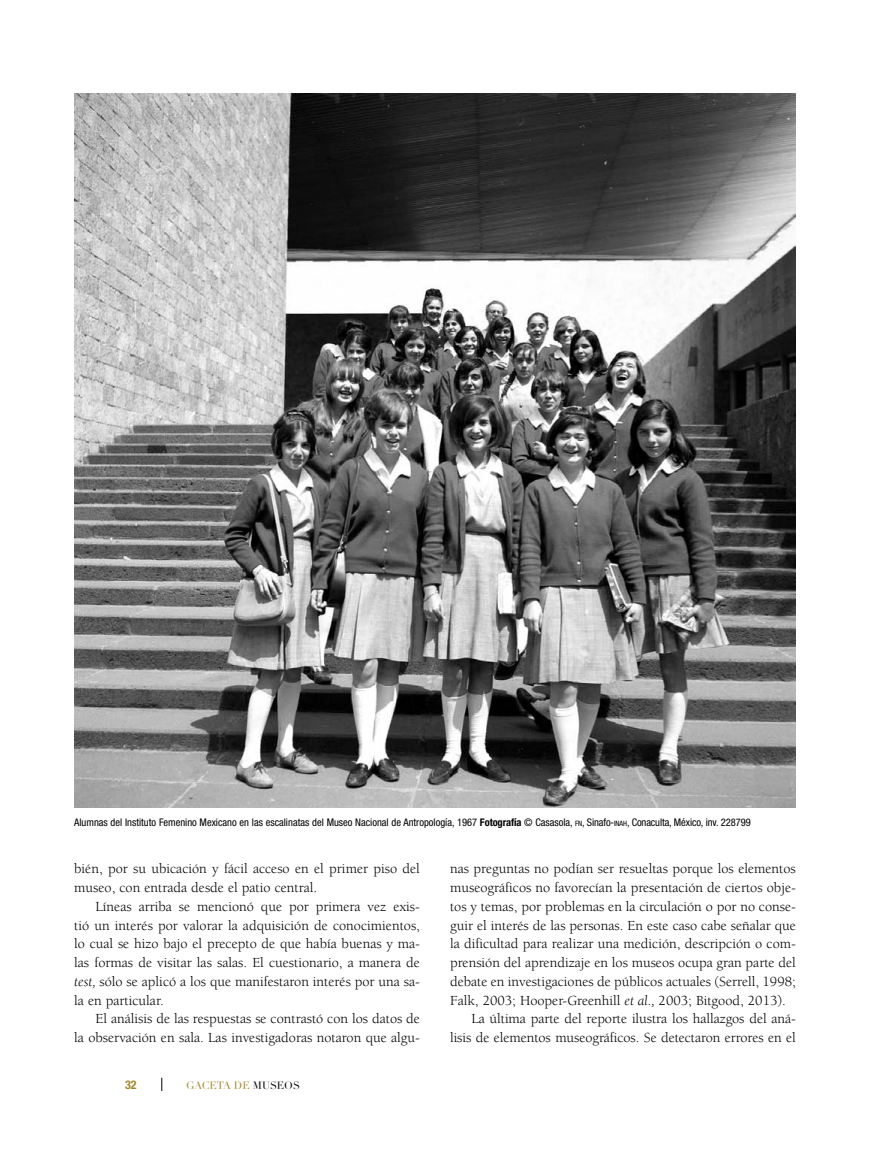
<style>
.page{position:relative;width:881px;height:1149px;background:#fff}
.page>*{position:absolute;margin:0;border:0;box-sizing:border-box;transform-origin:0 0}
.t1{font:14.25px/18.8px "Berkeley";color:#000}
.t2{font:700 condensed 12px "Helvetica Neue";color:#a38528}
.t3{font:condensed 10.5px "Helvetica Neue";color:#000}
.t4{font:10.5px "Didot LH";letter-spacing:-.005em;color:#a38528}
.s1{font-weight:700}
.s2{font-size:7.35px}
.s3{font-style:italic}
.s4{color:#000}
</style>
<div class="page">
<svg style="left:161px;top:1077px;width:1px;height:13px"></svg>
<img style="left:74px;top:94px;width:721px;height:713px">
<p class="t3" style="left:74px;top:815px;width:678px">Alumnas del Instituto Femenino Mexicano en las escalinatas del Museo Nacional de Antropología, 1967 <span class="s1">Fotografía</span> © Casasola, <span class="s2">FN</span>, Sinafo-<span class="s2">INAH</span>, Conaculta, México, inv. 228799</p>
<p class="t1" style="left:74px;top:859px;width:347px">bién, por su ubicación y fácil acceso en el primer piso del museo, con entrada desde el patio central.</p>
<p class="t1" style="left:74px;top:897px;width:347px;text-align:justify;text-indent:21px">Líneas arriba se mencionó que por primera vez exis&shy;tió un interés por valorar la adquisición de conocimientos, lo cual se hizo bajo el precepto de que había buenas y ma&shy;las formas de visitar las salas. El cuestionario, a manera de <span class="s3">test,</span> sólo se aplicó a los que manifestaron interés por una sa&shy;la en particular.</p>
<p class="t1" style="left:74px;top:1009px;width:347px;text-align:right">El análisis de las respuestas se contrastó con los datos de<br>la observación en sala. Las investigadoras notaron que algu-</p>
<p class="t2" style="left:125px;top:1077px;width:13px">32</p>
<p class="t4" style="left:186px;top:1078px;width:115px">GACETA DE <span class="s4">MUSEOS</span></p>
<p class="t1" style="left:450px;top:859px;width:347px">nas preguntas no podían ser resueltas porque los elementos</p>
<p class="t1" style="left:450px;top:878px;width:347px">museográficos no favorecían la presentación de ciertos obje-</p>
<p class="t1" style="left:450px;top:897px;width:347px">tos y temas, por problemas en la circulación o por no conse-</p>
<p class="t1" style="left:450px;top:915px;width:347px">guir el interés de las personas. En este caso cabe señalar que</p>
<p class="t1" style="left:450px;top:934px;width:347px">la dificultad para realizar una medición, descripción o com-</p>
<p class="t1" style="left:450px;top:953px;width:347px">prensión del aprendizaje en los museos ocupa gran parte del</p>
<p class="t1" style="left:450px;top:972px;width:347px">debate en investigaciones de públicos actuales (Serrell, 1998;</p>
<p class="t1" style="left:450px;top:990px;width:337px">Falk, 2003; Hooper-Greenhill <span class="s3">et al.,</span> 2003; Bitgood, 2013).</p>
<p class="t1" style="left:471px;top:1009px;width:326px">La última parte del reporte ilustra los hallazgos del aná-</p>
<p class="t1" style="left:450px;top:1028px;width:347px">lisis de elementos museográficos. Se detectaron errores en el</p>
</div>
